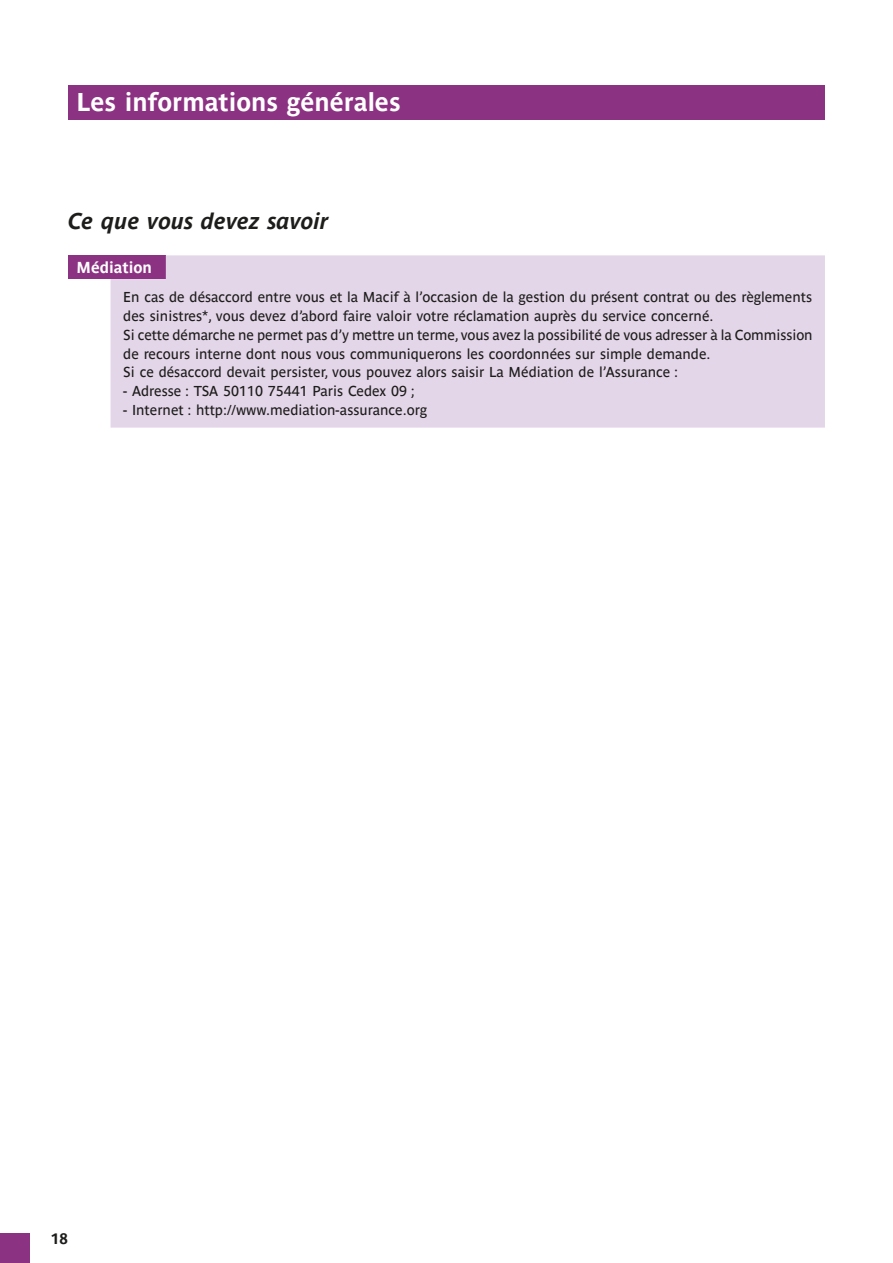
<style>
.page{position:relative;width:893px;height:1263px;background:#fff}
.page>*{position:absolute;margin:0;border:0;box-sizing:border-box;transform-origin:0 0}
.t1{font:700 25.5px "Parisine Ptf";color:#fff}
.t2{font:italic 700 22.5px "Parisine Ptf";color:#1d1d1b}
.t3{font:700 15.75px "Parisine Ptf";color:#fff}
.t4{font:700 15px "Parisine Ptf";color:#1d1d1b}
.t5{font:14.25px/18.8px "Parisine Ptf";color:#1d1d1b}
</style>
<div class="page">
<div style="left:68px;top:85px;width:757px;height:34px;background:#8c3282"></div>
<div style="left:68px;top:255px;width:98px;height:24px;background:#8c3282"></div>
<div style="left:111px;top:255px;width:714px;height:173px;background:#e4d6e9"></div>
<div style="left:0;top:1233px;width:30px;height:30px;background:#8c3282"></div>
<h1 class="t1" style="left:77px;top:83px;width:326px">Les informations générales</h1>
<h2 class="t2" style="left:68px;top:204px;width:262px">Ce que vous devez savoir</h2>
<p class="t3" style="left:77px;top:256px;width:77px">Médiation</p>
<p class="t5" style="left:123px;top:287px;width:691px">En cas de désaccord entre vous et la Macif à l’occasion de la gestion du présent contrat ou des règlements des sinistres*, vous devez d’abord faire valoir votre réclamation auprès du service concerné.<br>Si cette démarche ne permet pas d’y mettre un terme, vous avez la possibilité de vous adresser à la Commission de recours interne dont nous vous communiquerons les coordonnées sur simple demande.<br>Si ce désaccord devait persister, vous pouvez alors saisir La Médiation de l’Assurance :</p>
<p class="t5" style="left:123px;top:380px;width:293px">- Adresse : TSA 50110 75441 Paris Cedex 09 ;</p>
<p class="t5" style="left:123px;top:399px;width:305px">- Internet : http://www.mediation-assurance.org</p>
<p class="t4" style="left:51px;top:1227px;width:18px">18</p>
</div>
